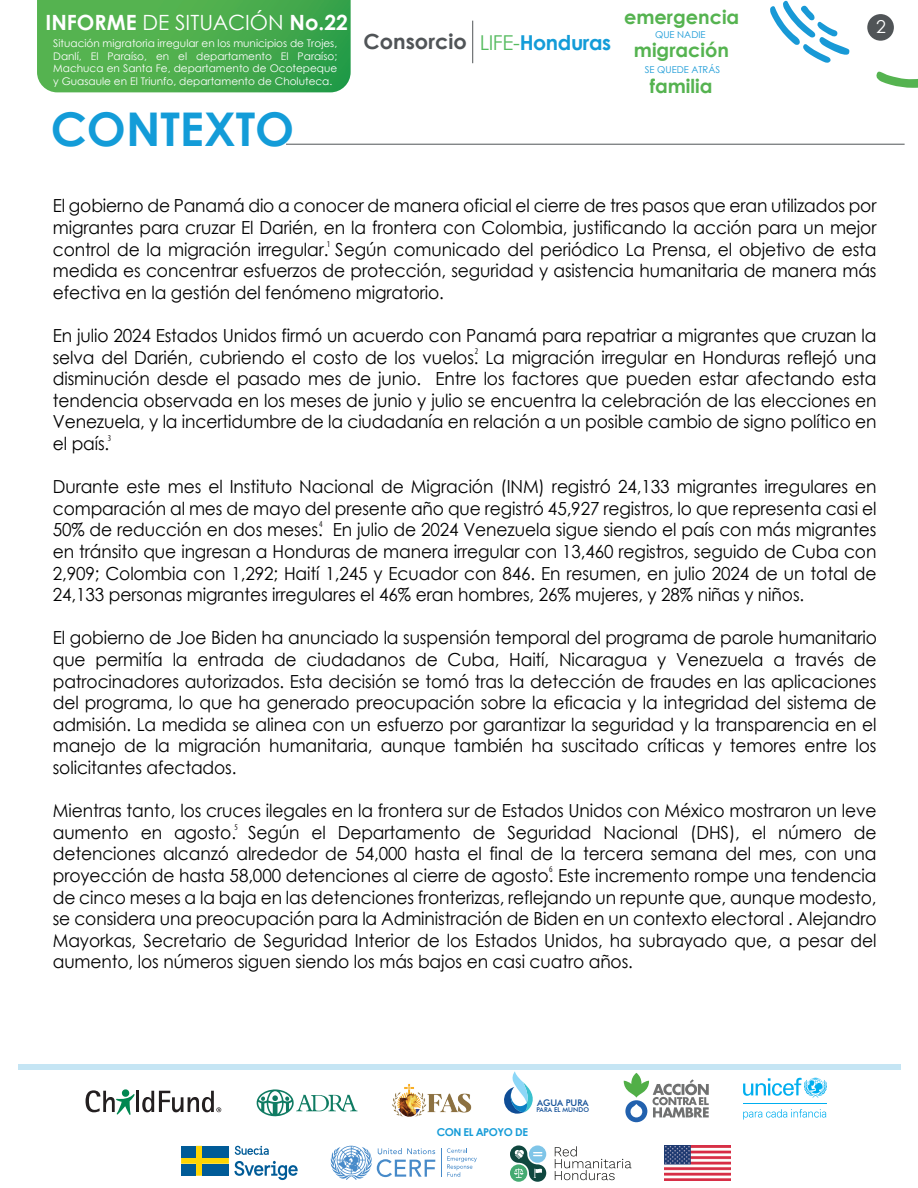
<style>
.page{position:relative;width:918px;height:1188px;background:#fff}
.page>*{position:absolute;margin:0;border:0;box-sizing:border-box;transform-origin:0 0}
.t1{font:700 46.5px "Century Gothic";color:#139cd8}
.t2{font:700 21px "Century Gothic";color:#fff}
.t3{font:700 20.85px "Century Gothic";color:#505457}
.t4{font:700 19.35px/33.5px "Century Gothic";color:#55b350;text-align:center}
.t5{font:18px/21.6px "Century Gothic";letter-spacing:-.005em;color:#000001;text-align:justify;scale:.95 1}
.t6{font:17.85px "Century Gothic";color:#fff}
.t7{font:700 10.8px "Century Gothic";letter-spacing:-.04em;color:#169cd8}
.t8{font:10.5px/12.6px "Century Gothic";color:#fff;text-align:justify}
.t9{font:9.45px "Century Gothic";color:#1899d6}
.t10{font:500 9.15px "Futura BT";color:#0f4d96}
.t11{font:condensed 9px "Myriad Pro";color:#231f20}
.t12{font:500 6.6px "Futura BT";color:#0f4d96}
.s1{font-weight:400}
.s2{font-weight:400;font-size:20.55px;color:#55bb5f}
.s3{font-size:20.55px;color:#139cd8}
</style>
<div class="page">
<div style="left:867px;top:14px;width:27px;height:27px;background:#505457;border-radius:50%"></div>
<svg style="left:876px;top:71px;width:42px;height:17px"></svg>
<svg style="left:770px;top:0;width:79px;height:63px"></svg>
<svg style="left:37px;top:0;width:314px;height:92px;background:#4aac4e"></svg>
<hr style="left:472px;top:21px;width:1px;height:42px;background:#505457">
<hr style="left:286px;top:144px;width:619px;height:1px;background:#505457">
<div style="left:18px;top:1064px;width:882px;height:5px;background:#c5e5f4"></div>
<img style="left:665px;top:1145px;width:66px;height:35px">
<svg style="left:441px;top:1148px;width:36px;height:29px"></svg>
<svg style="left:331px;top:1146px;width:104px;height:34px"></svg>
<svg style="left:743px;top:1078px;width:84px;height:20px"></svg>
<hr style="left:743px;top:1104px;width:83px;height:1px;background:#00aeef">
<svg style="left:743px;top:1109px;width:83px;height:11px"></svg>
<svg style="left:256px;top:1089px;width:102px;height:27px"></svg>
<hr style="left:136px;top:1091px;width:3px;height:21px;background:#231f20">
<svg style="left:86px;top:1089px;width:49px;height:26px"></svg>
<svg style="left:142px;top:1091px;width:79px;height:21px"></svg>
<img style="left:392px;top:1083px;width:80px;height:34px">
<svg style="left:624px;top:1073px;width:85px;height:49px"></svg>
<svg style="left:555px;top:1146px;width:77px;height:34px"></svg>
<svg style="left:510px;top:1145px;width:36px;height:37px"></svg>
<svg style="left:504px;top:1071px;width:29px;height:43px"></svg>
<svg style="left:181px;top:1146px;width:117px;height:34px"></svg>
<div style="left:181px;top:1146px;width:15px;height:12px;background:#005b97"></div>
<div style="left:202px;top:1146px;width:27px;height:12px;background:#005b97"></div>
<div style="left:181px;top:1164px;width:15px;height:12px;background:#005b97"></div>
<div style="left:202px;top:1164px;width:27px;height:12px;background:#005b97"></div>
<p class="t2" style="left:45px;top:7px;width:304px">INFORME <span class="s1">DE SITUACIÓN</span> No.22</p>
<p class="t8" style="left:53px;top:37px;width:286px">Situación migratoria irregular en los municipios de Trojes, Danlí, El Paraíso, en el departamento El Paraíso; Machuca en Santa Fe, departamento de Ocotepeque y Guasaule en El Triunfo, departamento de Choluteca.</p>
<h1 class="t1" style="left:51px;top:94px;width:245px">CONTEXTO</h1>
<p class="t3" style="left:364px;top:26px;width:249px">Consorcio <span class="s2">LIFE-</span><span class="s3">Honduras</span></p>
<p class="t4" style="left:624px;top:-1px;width:117px">emergencia migración</p>
<p class="t4" style="left:650px;top:68px;width:64px">familia</p>
<p class="t9" style="left:655px;top:28px;width:52px">QUE NADIE</p>
<p class="t9" style="left:645px;top:63px;width:77px">SE QUEDE ATRÁS</p>
<p class="t6" style="left:876px;top:14px;width:11px">2</p>
<p class="t5" style="left:53px;top:195px;width:869px">El gobierno de Panamá dio a conocer de manera oficial el cierre de tres pasos que eran utilizados por migrantes para cruzar El Darién, en la frontera con Colombia, justificando la acción para un mejor control de la migración irregular. Según comunicado del periódico La Prensa, el objetivo de esta medida es concentrar esfuerzos de protección, seguridad y asistencia humanitaria de manera más efectiva en la gestión del fenómeno migratorio.</p>
<p class="t5" style="left:53px;top:324px;width:869px">En julio 2024 Estados Unidos firmó un acuerdo con Panamá para repatriar a migrantes que cruzan la selva del Darién, cubriendo el costo de los vuelos. La migración irregular en Honduras reflejó una disminución desde el pasado mes de junio. Entre los factores que pueden estar afectando esta tendencia observada en los meses de junio y julio se encuentra la celebración de las elecciones en Venezuela, y la incertidumbre de la ciudadanía en relación a un posible cambio de signo político en el país.</p>
<p class="t5" style="left:53px;top:476px;width:869px">Durante este mes el Instituto Nacional de Migración (INM) registró 24,133 migrantes irregulares en comparación al mes de mayo del presente año que registró 45,927 registros, lo que representa casi el 50% de reducción en dos meses. En julio de 2024 Venezuela sigue siendo el país con más migrantes en tránsito que ingresan a Honduras de manera irregular con 13,460 registros, seguido de Cuba con 2,909; Colombia con 1,292; Haití 1,245 y Ecuador con 846. En resumen, en julio 2024 de un total de 24,133 personas migrantes irregulares el 46% eran hombres, 26% mujeres, y 28% niñas y niños.</p>
<p class="t5" style="left:53px;top:627px;width:869px">El gobierno de Joe Biden ha anunciado la suspensión temporal del programa de parole humanitario que permitía la entrada de ciudadanos de Cuba, Haití, Nicaragua y Venezuela a través de patrocinadores autorizados. Esta decisión se tomó tras la detección de fraudes en las aplicaciones del programa, lo que ha generado preocupación sobre la eficacia y la integridad del sistema de admisión. La medida se alinea con un esfuerzo por garantizar la seguridad y la transparencia en el manejo de la migración humanitaria, aunque también ha suscitado críticas y temores entre los solicitantes afectados.</p>
<p class="t5" style="left:53px;top:800px;width:869px">Mientras tanto, los cruces ilegales en la frontera sur de Estados Unidos con México mostraron un leve aumento en agosto. Según el Departamento de Seguridad Nacional (DHS), el número de detenciones alcanzó alrededor de 54,000 hasta el final de la tercera semana del mes, con una proyección de hasta 58,000 detenciones al cierre de agosto. Este incremento rompe una tendencia de cinco meses a la baja en las detenciones fronterizas, reflejando un repunte que, aunque modesto, se considera una preocupación para la Administración de Biden en un contexto electoral . Alejandro Mayorkas, Secretario de Seguridad Interior de los Estados Unidos, ha subrayado que, a pesar del aumento, los números siguen siendo los más bajos en casi cuatro años.</p>
<p class="t11" style="left:327px;top:238px;width:5px">1</p>
<p class="t11" style="left:475px;top:346px;width:5px">2</p>
<p class="t11" style="left:108px;top:433px;width:5px">3</p>
<p class="t11" style="left:319px;top:519px;width:5px">4</p>
<p class="t11" style="left:234px;top:821px;width:5px">5</p>
<p class="t11" style="left:549px;top:864px;width:5px">6</p>
<p class="t7" style="left:437px;top:1124px;width:93px">CON EL APOYO DE</p>
<p class="t10" style="left:537px;top:1097px;width:53px">AGUA PURA</p>
<p class="t12" style="left:537px;top:1106px;width:54px">PARA EL MUNDO</p>
</div>
